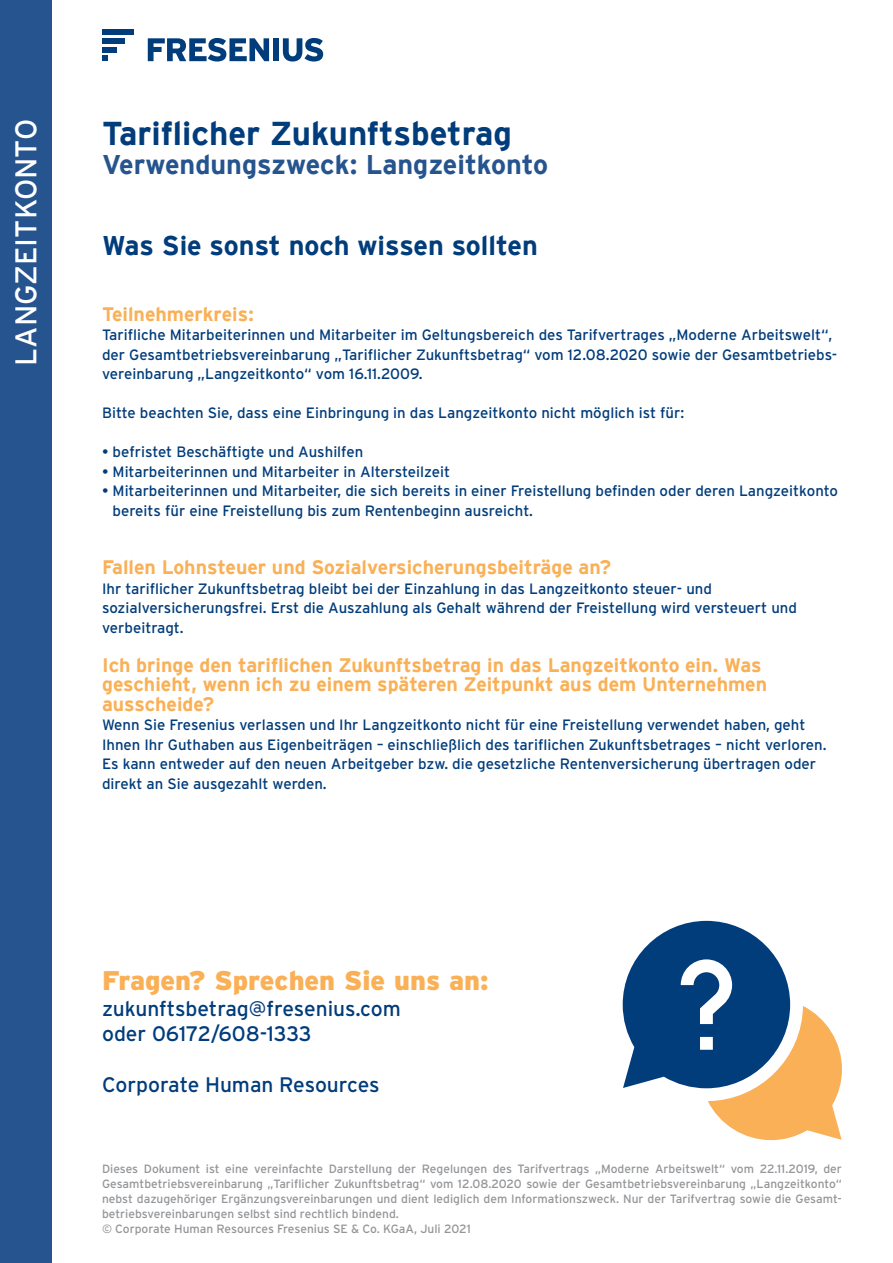
<style>
.page{position:relative;width:893px;height:1263px;background:#fff}
.page>*{position:absolute;margin:0;border:0;box-sizing:border-box;transform-origin:0 0}
.t1{font:700 33px "Interstate";color:#013c7b}
.t2{font:30px "Interstate";color:#fff}
.t3{font:700 27px "Interstate";color:#25548e}
.t4{font:700 27px "Interstate";color:#013c7b}
.t5{font:900 27px "Interstate";color:#fab056}
.t6{font:21px/25.5px "Interstate";color:#013c7b}
.t7{font:700 19.5px/19.5px "Interstate";color:#fab056}
.t8{font:15px/19.5px "Interstate";color:#013c7b}
.t9{font:12px/15px "Interstate";color:#939598}
</style>
<div class="page">
<svg style="left:623px;top:921px;width:219px;height:219px"></svg>
<div style="left:102px;top:38px;width:23px;height:6px;background:#013c7b"></div>
<div style="left:102px;top:30px;width:31px;height:5px;background:#013c7b"></div>
<svg style="left:102px;top:56px;width:6px;height:5px"></svg>
<div style="left:102px;top:47px;width:14px;height:5px;background:#013c7b"></div>
<svg style="left:148px;top:38px;width:121px;height:24px"></svg>
<div style="left:273px;top:38px;width:6px;height:23px;background:#013c7b"></div>
<svg style="left:283px;top:38px;width:40px;height:24px"></svg>
<div style="left:0;top:0;width:51px;height:1263px;background:#25548e"></div>
<h2 class="t2" style="left:9px;top:366px;width:248px;rotate:-90deg">LANGZEITKONTO</h2>
<h1 class="t1" style="left:102px;top:110px;width:411px">Tariflicher Zukunftsbetrag</h1>
<h3 class="t3" style="left:102px;top:145px;width:448px">Verwendungszweck: Langzeitkonto</h3>
<h3 class="t4" style="left:102px;top:226px;width:437px">Was Sie sonst noch wissen sollten</h3>
<h3 class="t7" style="left:102px;top:303px;width:154px">Teilnehmerkreis:</h3>
<p class="t8" style="left:102px;top:325px;width:735px">Tarifliche Mitarbeiterinnen und Mitarbeiter im Geltungsbereich des Tarifvertrages „Moderne Arbeitswelt“, der Gesamtbetriebsvereinbarung „Tariflicher Zukunftsbetrag“ vom 12.08.2020 sowie der Gesamtbetriebs&shy;vereinbarung „Langzeitkonto“ vom 16.11.2009.</p>
<p class="t8" style="left:102px;top:403px;width:584px">Bitte beachten Sie, dass eine Einbringung in das Langzeitkonto nicht möglich ist für:</p>
<p class="t8" style="left:102px;top:442px;width:263px">• befristet Beschäftigte und Aushilfen</p>
<p class="t8" style="left:102px;top:462px;width:350px">• Mitarbeiterinnen und Mitarbeiter in Altersteilzeit</p>
<p class="t8" style="left:113px;top:481px;width:727px;text-indent:-10px">• Mitarbeiterinnen und Mitarbeiter, die sich bereits in einer Freistellung befinden oder deren Langzeitkonto bereits für eine Freistellung bis zum Rentenbeginn ausreicht.</p>
<h3 class="t7" style="left:102px;top:556px;width:511px">Fallen Lohnsteuer und Sozialversicherungsbeiträge an?</h3>
<p class="t8" style="left:102px;top:579px;width:696px">Ihr tariflicher Zukunftsbetrag bleibt bei der Einzahlung in das Langzeitkonto steuer- und sozialversicherungsfrei. Erst die Auszahlung als Gehalt während der Freistellung wird versteuert und verbeitragt.</p>
<h3 class="t7" style="left:102px;top:654px;width:667px">Ich bringe den tariflichen Zukunftsbetrag in das Langzeitkonto ein. Was geschieht, wenn ich zu einem späteren Zeitpunkt aus dem Unternehmen ausscheide?</h3>
<p class="t8" style="left:102px;top:715px;width:726px">Wenn Sie Fresenius verlassen und Ihr Langzeitkonto nicht für eine Freistellung verwendet haben, geht Ihnen Ihr Guthaben aus Eigenbeiträgen – einschließlich des tariflichen Zukunftsbetrages – nicht verloren.<br>Es kann entweder auf den neuen Arbeitgeber bzw. die gesetzliche Rentenversicherung übertragen oder direkt an Sie ausgezahlt werden.</p>
<h3 class="t5" style="left:102px;top:965px;width:388px">Fragen? Sprechen Sie uns an:</h3>
<h3 class="t6" style="left:102px;top:995px;width:300px">zukunftsbetrag@fresenius.com oder 06172/608-1333</h3>
<h3 class="t6" style="left:102px;top:1072px;width:279px">Corporate Human Resources</h3>
<p class="t9" style="left:102px;top:1161px;width:741px">Dieses Dokument ist eine vereinfachte Darstellung der Regelungen des Tarifvertrags „Moderne Arbeitswelt“ vom 22.11.2019, der Gesamtbetriebsvereinbarung „Tariflicher Zukunftsbetrag“ vom 12.08.2020 sowie der Gesamtbetriebsvereinbarung „Langzeitkonto“ nebst dazugehöriger Ergänzungsvereinbarungen und dient lediglich dem Informationszweck. Nur der Tarifvertrag sowie die Gesamt&shy;betriebsvereinbarungen selbst sind rechtlich bindend.<br>© Corporate Human Resources Fresenius SE &amp; Co. KGaA, Juli 2021</p>
</div>
